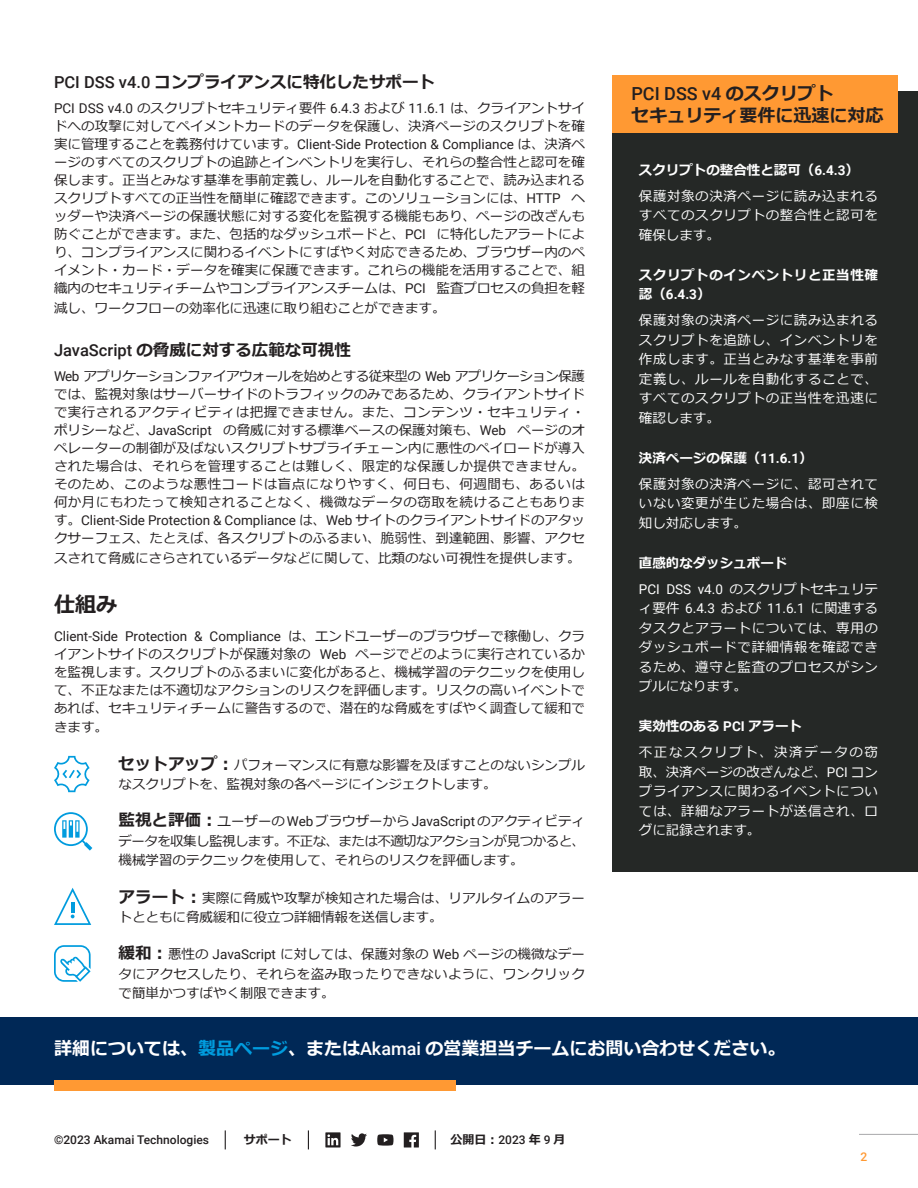
<style>
.page{position:relative;width:918px;height:1188px;background:#fff}
.page>*{position:absolute;margin:0;border:0;box-sizing:border-box;transform-origin:0 0}
.t1{font:700 21px "Meiryo";color:#231f20}
.CTA_on_Navy_Blue{font:700 18px "Meiryo";color:#fff}
.Sidebar_-_Orange_box_head{font:700 18px/21.6px "Meiryo";color:#231f20}
.t2{font:700 16.5px "Meiryo";color:#231f20}
.Body{font:13.5px/18px "Meiryo";color:#231f20;text-align:justify}
.Sidebar_-_body{font:13.5px/19.5px "Meiryo";letter-spacing:.045em;color:#fff;text-align:justify}
.Sidebar_-_body-2{font:700 13.5px "Meiryo";color:#fff}
.Sidebar_-_body-3{font:700 13.5px/19.5px "Meiryo";letter-spacing:.045em;color:#fff}
.t3{font:500 12px "Roboto";color:#231f20}
.t4{font:700 12px "Meiryo";color:#231f20}
.t5{font:500 12px "Roboto";color:#f93}
.s1{font-family:"Roboto";font-weight:500}
.s2{font-family:"Roboto"}
.s3{font-weight:700;font-size:16.5px}
.s4{color:#009cde}
</style>
<div class="page">
<svg style="left:308px;top:1130px;width:1px;height:19px"></svg>
<svg style="left:225px;top:1130px;width:1px;height:19px"></svg>
<svg style="left:435px;top:1130px;width:1px;height:19px"></svg>
<svg style="left:377px;top:1134px;width:16px;height:12px"></svg>
<svg style="left:325px;top:1132px;width:16px;height:16px"></svg>
<svg style="left:404px;top:1132px;width:15px;height:16px"></svg>
<svg style="left:351px;top:1133px;width:16px;height:14px"></svg>
<div style="left:0;top:1017px;width:918px;height:68px;background:#002856"></div>
<div style="left:54px;top:1080px;width:401px;height:11px;background:#f93"></div>
<svg style="left:54px;top:756px;width:36px;height:36px"></svg>
<svg style="left:54px;top:812px;width:38px;height:39px"></svg>
<svg style="left:54px;top:888px;width:37px;height:37px"></svg>
<svg style="left:54px;top:945px;width:37px;height:37px"></svg>
<hr style="left:859px;top:1134px;width:59px;height:1px;background:#a8a8aa">
<div style="left:612px;top:91px;width:306px;height:781px;background:#252826"></div>
<div style="left:612px;top:76px;width:285px;height:57px;background:#f93"></div>
<h2 class="t2" style="left:54px;top:71px;width:383px"><span class="s1">PCI DSS v4.0</span> コンプライアンスに特化したサポート</h2>
<p class="Body" style="left:54px;top:100px;width:533px"><span class="s2">PCI DSS v4.0</span> のスクリプトセキュリティ要件 <span class="s2">6.4.3</span> および <span class="s2">11.6.1</span> は、クライアントサイドへの攻撃に対してペイメントカードのデータを保護し、決済ページのスクリプトを確実に管理することを義務付けています。<span class="s2">Client-Side Protection &amp; Compliance</span> は、決済ページのすべてのスクリプトの追跡とインベントリを実行し、それらの整合性と認可を確保します。正当とみなす基準を事前定義し、ルールを自動化することで、読み込まれるスクリプトすべての正当性を簡単に確認できます。このソリューションには、<span class="s2">HTTP</span> ヘッダーや決済ページの保護状態に対する変化を監視する機能もあり、ページの改ざんも防ぐことができます。また、包括的なダッシュボードと、<span class="s2">PCI</span> に特化したアラートにより、コンプライアンスに関わるイベントにすばやく対応できるため、ブラウザー内のペイメント・カード・データを確実に保護できます。これらの機能を活用することで、組織内のセキュリティチームやコンプライアンスチームは、<span class="s2">PCI</span> 監査プロセスの負担を軽</p>
<p class="Body" style="left:54px;top:299px;width:393px">減し、ワークフローの効率化に迅速に取り組むことができます。</p>
<h2 class="t2" style="left:54px;top:339px;width:298px"><span class="s1">JavaScript</span> の脅威に対する広範な可視性</h2>
<p class="Body" style="left:54px;top:368px;width:533px"><span class="s2">Web</span> アプリケーションファイアウォールを始めとする従来型の <span class="s2">Web</span> アプリケーション保護では、監視対象はサーバーサイドのトラフィックのみであるため、クライアントサイドで実行されるアクティビティは把握できません。また、コンテンツ・セキュリティ・ポリシーなど、<span class="s2">JavaScript</span> の脅威に対する標準ベースの保護対策も、<span class="s2">Web</span> ページのオペレーターの制御が及ばないスクリプトサプライチェーン内に悪性のペイロードが導入された場合は、それらを管理することは難しく、限定的な保護しか提供できません。そのため、このような悪性コードは盲点になりやすく、何日も、何週間も、あるいは何か月にもわたって検知されることなく、機微なデータの窃取を続けることもあります。<span class="s2">Client-Side Protection &amp; Compliance</span> は、<span class="s2">Web</span> サイトのクライアントサイドのアタックサーフェス、たとえば、各スクリプトのふるまい、脆弱性、到達範囲、影響、アクセ</p>
<p class="Body" style="left:54px;top:549px;width:528px">スされて脅威にさらされているデータなどに関して、比類のない可視性を提供します。</p>
<h1 class="t1" style="left:54px;top:590px;width:64px">仕組み</h1>
<p class="Body" style="left:54px;top:628px;width:533px"><span class="s2">Client-Side Protection &amp; Compliance</span> は、エンドユーザーのブラウザーで稼働し、クライアントサイドのスクリプトが保護対象の <span class="s2">Web</span> ページでどのように実行されているかを監視します。スクリプトのふるまいに変化があると、機械学習のテクニックを使用して、不正なまたは不適切なアクションのリスクを評価します。リスクの高いイベントであれば、セキュリティチームに警告するので、潜在的な脅威をすばやく調査して緩和で</p>
<p class="Body" style="left:54px;top:719px;width:55px">きます。</p>
<h2 class="Body" style="left:118px;top:756px;width:468px;line-height:19.5px"><span class="s3">セットアップ：</span>パフォーマンスに有意な影響を及ぼすことのないシンプルなスクリプトを、監視対象の各ページにインジェクトします。</h2>
<h2 class="Body" style="left:118px;top:812px;width:468px;line-height:19.5px"><span class="s3">監視と評価：</span>ユーザーの <span class="s2">Web</span> ブラウザーから <span class="s2">JavaScript</span> のアクティビティデータを収集し監視します。不正な、または不適切なアクションが見つかると、機械学習のテクニックを使用して、それらのリスクを評価します。</h2>
<h2 class="Body" style="left:118px;top:889px;width:468px;line-height:19.5px"><span class="s3">アラート：</span>実際に脅威や攻撃が検知された場合は、リアルタイムのアラートとともに脅威緩和に役立つ詳細情報を送信します。</h2>
<h2 class="Body" style="left:118px;top:945px;width:468px;line-height:19.5px"><span class="s3">緩和：</span>悪性の <span class="s2">JavaScript</span> に対しては、保護対象の <span class="s2">Web</span> ページの機微なデータにアクセスしたり、それらを盗み取ったりできないように、ワンクリックで簡単かつすばやく制限できます。</h2>
<p class="Sidebar_-_Orange_box_head" style="left:631px;top:84px;width:253px"><span class="s1">PCI DSS v4</span> のスクリプト<br>セキュリティ要件に迅速に対応</p>
<p class="Sidebar_-_body-2" style="left:639px;top:160px;width:222px">スクリプトの整合性と認可（<span class="s2">6.4.3</span>）</p>
<p class="Sidebar_-_body" style="left:639px;top:187px;width:241px">保護対象の決済ページに読み込まれるすべてのスクリプトの整合性と認可を確保します。</p>
<p class="Sidebar_-_body-3" style="left:639px;top:266px;width:241px">スクリプトのインベントリと正当性確認（<span class="s2">6.4.3</span>）</p>
<p class="Sidebar_-_body" style="left:639px;top:311px;width:241px">保護対象の決済ページに読み込まれるスクリプトを追跡し、インベントリを作成します。正当とみなす基準を事前定義し、ルールを自動化することで、すべてのスクリプトの正当性を迅速に確認します。</p>
<p class="Sidebar_-_body-2" style="left:639px;top:448px;width:175px">決済ページの保護（<span class="s2">11.6.1</span>）</p>
<p class="Sidebar_-_body" style="left:639px;top:475px;width:241px">保護対象の決済ページに、認可されていない変更が生じた場合は、即座に検知し対応します。</p>
<p class="Sidebar_-_body-2" style="left:639px;top:553px;width:150px">直感的なダッシュボード</p>
<p class="Sidebar_-_body" style="left:639px;top:580px;width:241px"><span class="s2">PCI DSS v4.0</span> のスクリプトセキュリティ要件 <span class="s2">6.4.3</span> および <span class="s2">11.6.1</span> に関連するタスクとアラートについては、専用のダッシュボードで詳細情報を確認できるため、遵守と監査のプロセスがシンプルになります。</p>
<p class="Sidebar_-_body-2" style="left:639px;top:717px;width:165px">実効性のある <span class="s2">PCI</span> アラート</p>
<p class="Sidebar_-_body" style="left:639px;top:743px;width:241px">不正なスクリプト、決済データの窃取、決済ページの改ざんなど、<span class="s2">PCI</span> コンプライアンスに関わるイベントについては、詳細なアラートが送信され、ログに記録されます。</p>
<p class="CTA_on_Navy_Blue" style="left:54px;top:1036px;width:733px">詳細については、<span class="s4">製品ページ</span>、または<span class="s1">Akamai</span> の営業担当チームにお問い合わせください。</p>
<p class="t3" style="left:54px;top:1132px;width:157px">©2023 Akamai Technologies</p>
<p class="t4" style="left:244px;top:1131px;width:49px">サポート</p>
<p class="t4" style="left:450px;top:1131px;width:117px">公開日：<span class="s1">2023</span> 年 <span class="s1">9</span> 月</p>
<p class="t5" style="left:860px;top:1148px;width:8px">2</p>
</div>
